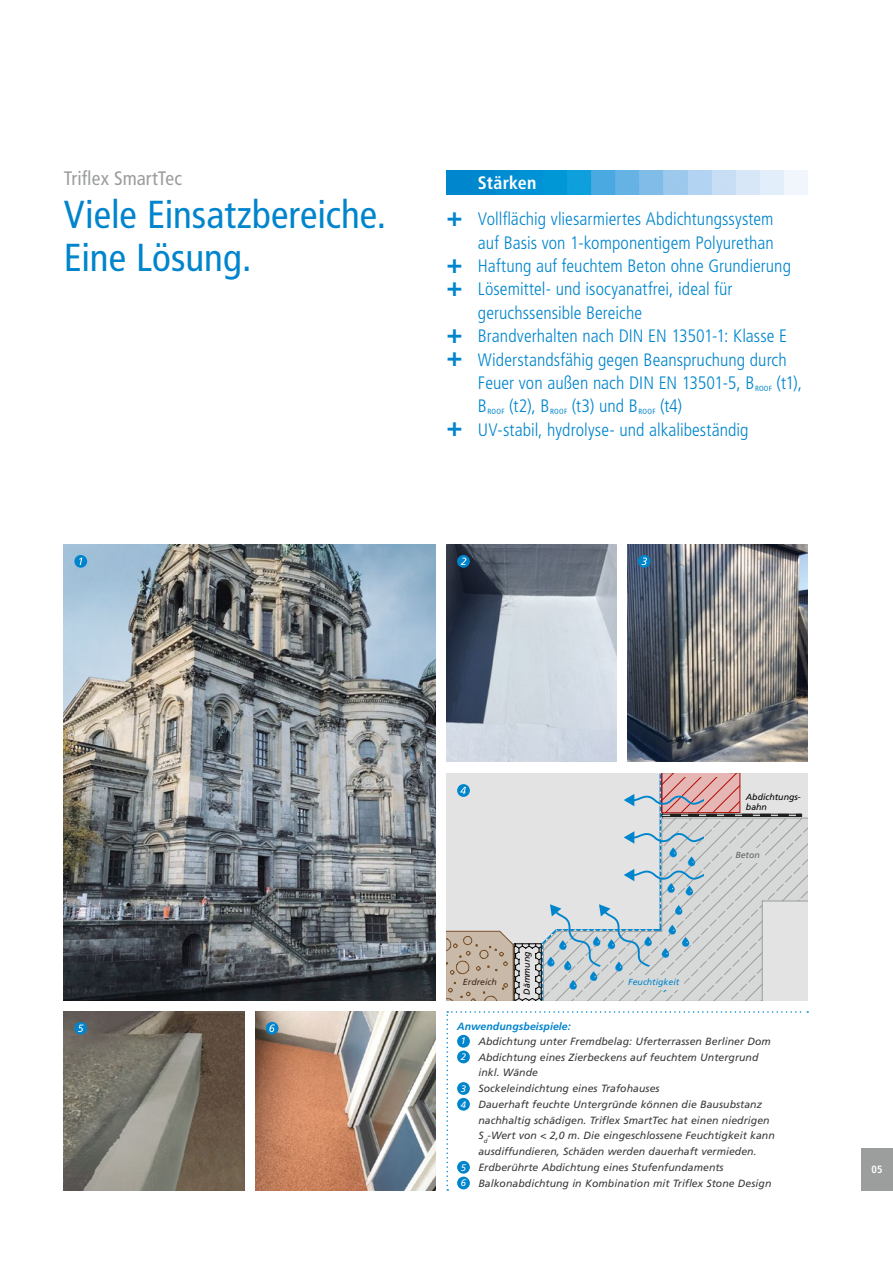
<style>
.page{position:relative;width:893px;height:1263px;background:#fff}
.page>*{position:absolute;margin:0;border:0;box-sizing:border-box;transform-origin:0 0}
.t1{font:condensed 39px/42.9px "Frutiger LT Pro";color:#0085cd}
.t2{font:condensed 19.5px "Frutiger LT Pro";letter-spacing:.005em;color:#9c9d9d}
.t3{font:300 condensed 18px/23.4px "Frutiger LT Pro";color:#0085cd}
.t4{font:700 condensed 18px "Frutiger LT Pro";letter-spacing:.01em;color:#fff}
.t5{font:italic 10.5px "Frutiger LT Pro";letter-spacing:.005em;color:#3b3b3a}
.t6{font:italic 700 10.5px "Frutiger LT Pro";letter-spacing:.005em;color:#0085cd}
.t7{font:700 condensed 10.5px "Frutiger LT Pro";color:#fff}
.t8{font:italic 8.85px/10.6px "Frutiger LT Pro";color:#000}
.t9{font:italic 8.85px "Frutiger LT Pro";color:#0085cd}
.t10{font:italic 8.85px "Frutiger LT Pro";color:#422817}
.t11{font:italic 8.85px "Frutiger LT Pro";color:#636362}
.t12{font:condensed 7.5px "Frutiger LT Pro";letter-spacing:.035em;color:#0085cd}
.s1{font-weight:900;font-size:27px}
.s2{font-size:9.45px;color:#fff}
</style>
<div class="page">
<div style="left:861px;top:1148px;width:32px;height:43px;background:#9c9d9d"></div>
<img style="left:446px;top:170px;width:362px;height:24px">
<svg style="left:446px;top:1011px;width:362px;height:180px"></svg>
<img style="left:64px;top:544px;width:372px;height:456px">
<img style="left:446px;top:544px;width:171px;height:218px">
<img style="left:627px;top:544px;width:181px;height:218px">
<svg style="left:74px;top:555px;width:13px;height:13px"></svg>
<svg style="left:79px;top:558px;width:3px;height:7px"></svg>
<svg style="left:457px;top:555px;width:13px;height:13px"></svg>
<svg style="left:461px;top:557px;width:5px;height:8px"></svg>
<svg style="left:446px;top:773px;width:362px;height:227px;background:#d1d2d3"></svg>
<svg style="left:638px;top:555px;width:13px;height:13px"></svg>
<svg style="left:641px;top:557px;width:6px;height:8px"></svg>
<img style="left:64px;top:1011px;width:180px;height:180px">
<img style="left:255px;top:1011px;width:181px;height:180px">
<svg style="left:74px;top:1022px;width:13px;height:13px"></svg>
<svg style="left:78px;top:1024px;width:6px;height:8px"></svg>
<svg style="left:266px;top:1022px;width:13px;height:13px"></svg>
<svg style="left:269px;top:1024px;width:6px;height:8px"></svg>
<h2 class="t2" style="left:64px;top:167px;width:120px">Triflex SmartTec</h2>
<h3 class="t4" style="left:478px;top:172px;width:60px">Stärken</h3>
<h1 class="t1" style="left:64px;top:193px;width:324px">Viele Einsatzbereiche.<br>Eine Lösung.</h1>
<h3 class="t3" style="left:446px;top:207px;width:329px"><span class="s1">+</span> Vollflächig vliesarmiertes Abdichtungssystem</h3>
<h3 class="t3" style="left:478px;top:231px;width:297px">auf Basis von 1-komponentigem Polyurethan</h3>
<h3 class="t3" style="left:446px;top:254px;width:346px"><span class="s1">+</span> Haftung auf feuchtem Beton ohne Grundierung</h3>
<h3 class="t3" style="left:446px;top:278px;width:288px"><span class="s1">+</span> Lösemittel- und isocyanatfrei, ideal für</h3>
<h3 class="t3" style="left:478px;top:301px;width:166px">geruchssensible Bereiche</h3>
<h3 class="t3" style="left:446px;top:324px;width:342px"><span class="s1">+</span> Brandverhalten nach DIN EN 13501-1: Klasse E</h3>
<h3 class="t3" style="left:446px;top:348px;width:342px"><span class="s1">+</span> Widerstandsfähig gegen Beanspruchung durch</h3>
<h3 class="t3" style="left:478px;top:371px;width:278px">Feuer von außen nach DIN EN 13501-5, B</h3>
<p class="t12" style="left:755px;top:384px;width:19px">ROOF</p>
<h3 class="t3" style="left:777px;top:371px;width:27px">(t1),</h3>
<h3 class="t3" style="left:478px;top:395px;width:10px">B</h3>
<p class="t12" style="left:488px;top:407px;width:19px">ROOF</p>
<h3 class="t3" style="left:509px;top:395px;width:42px">(t2), B</h3>
<p class="t12" style="left:550px;top:407px;width:19px">ROOF</p>
<h3 class="t3" style="left:572px;top:395px;width:68px">(t3) und B</h3>
<p class="t12" style="left:638px;top:407px;width:19px">ROOF</p>
<h3 class="t3" style="left:446px;top:395px;width:303px;text-indent:214px">(t4)<br><span class="s1">+</span> UV-stabil, hydrolyse- und alkalibeständig</h3>
<p class="t8" style="left:746px;top:791px;width:56px">Abdichtungs&shy;bahn</p>
<p class="t10" style="left:463px;top:977px;width:35px">Erdreich</p>
<p class="t8" style="left:521px;top:995px;width:45px;rotate:-90deg">Dämmung</p>
<p class="t9" style="left:628px;top:977px;width:52px">Feuchtigkeit</p>
<p class="t11" style="left:735px;top:849px;width:26px">Beton</p>
<p class="t6" style="left:457px;top:1020px;width:115px">Anwendungsbeispiele:</p>
<p class="t5" style="left:461px;top:1035px;width:312px"><span class="s2">1</span> Abdichtung unter Fremdbelag: Uferterrassen Berliner Dom</p>
<p class="t5" style="left:461px;top:1051px;width:299px"><span class="s2">2</span> Abdichtung eines Zierbeckens auf feuchtem Untergrund</p>
<p class="t5" style="left:478px;top:1066px;width:61px">inkl. Wände</p>
<p class="t5" style="left:461px;top:1082px;width:200px"><span class="s2">3</span> Sockeleindichtung eines Trafohauses</p>
<p class="t5" style="left:461px;top:1098px;width:303px"><span class="s2">4</span> Dauerhaft feuchte Untergründe können die Bausubstanz</p>
<p class="t5" style="left:478px;top:1114px;width:293px">nachhaltig schädigen. Triflex SmartTec hat einen niedrigen</p>
<p class="t5" style="left:478px;top:1129px;width:298px">S<sub>d</sub>-Wert von &lt; 2,0 m. Die eingeschlossene Feuchtigkeit kann</p>
<p class="t5" style="left:478px;top:1145px;width:280px">ausdiffundieren, Schäden werden dauerhaft vermieden.</p>
<p class="t5" style="left:461px;top:1161px;width:264px"><span class="s2">5</span> Erdberührte Abdichtung eines Stufenfundaments</p>
<p class="t5" style="left:461px;top:1177px;width:312px"><span class="s2">6</span> Balkonabdichtung in Kombination mit Triflex Stone Design</p>
<p class="t7" style="left:871px;top:1163px;width:13px">05</p>
</div>
